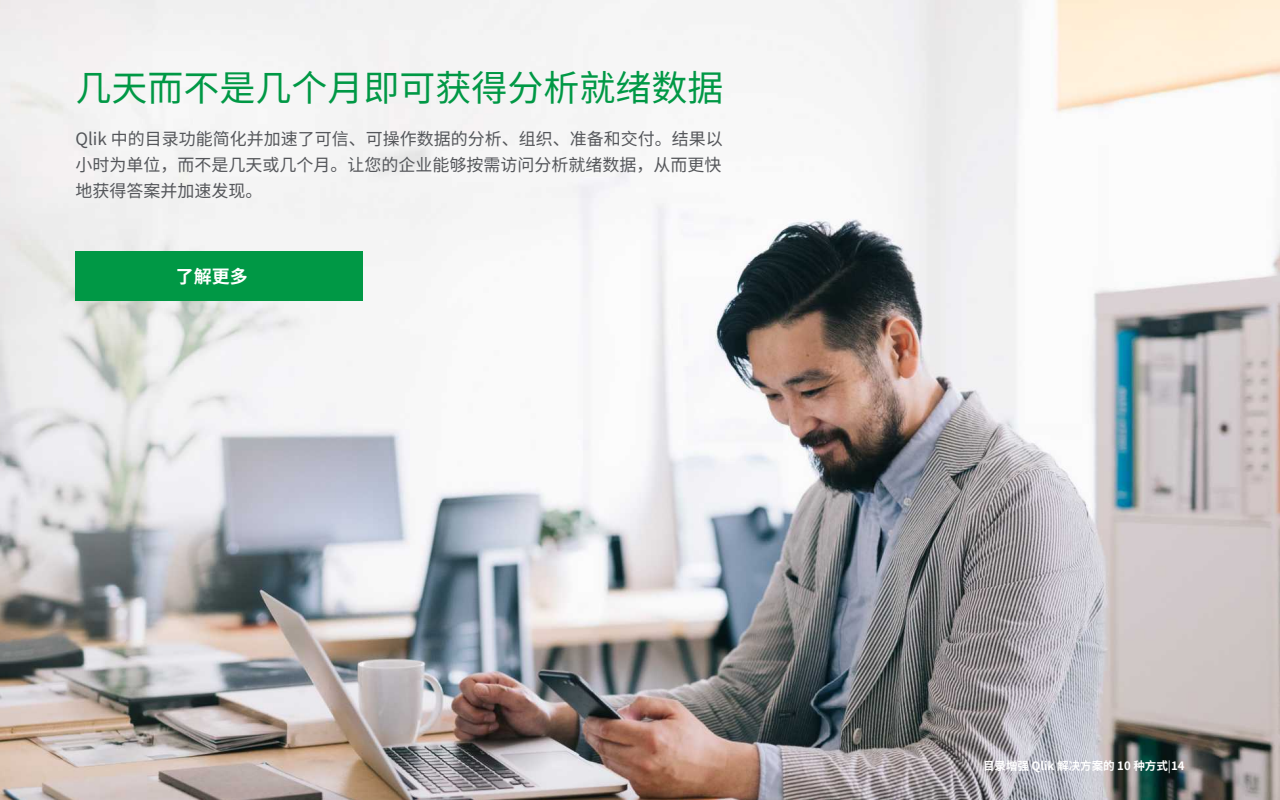
<style>
.page{position:relative;width:1280px;height:800px;background:#fff}
.page>*{position:absolute;margin:0;border:0;box-sizing:border-box;transform-origin:0 0}
.t1{font:36px "Noto Sans CJ Ksc";color:#009845}
.t2{font:700 18px "Noto Sans CJ Ksc";color:#fff}
.t3{font:17px/26px "Noto Sans CJ Ksc";color:#54565a;text-align:justify}
.t4{font:700 11.5px "Noto Sans CJ Ksc";color:#fff}
.s1{font-weight:400}
</style>
<div class="page">
<img style="left:0;top:0;width:1280px;height:800px">
<div style="left:75px;top:251px;width:288px;height:50px;background:#009845"></div>
<h1 class="t1" style="left:75px;top:68px;width:650px">⼏天⽽不是⼏个⽉即可获得分析就绪数据</h1>
<p class="t3" style="left:75px;top:126px;width:649px">Qlik 中的⽬录功能简化并加速了可信、可操作数据的分析、组织、准备和交付。结果以⼩时为单位，⽽不是⼏天或⼏个⽉。让您的企业能够按需访问分析就绪数据，从⽽更快地获得答案并加速发现。</p>
<p class="t2" style="left:176px;top:266px;width:73px">了解更多</p>
<p class="t4" style="left:983px;top:759px;width:203px">⽬录增强 Qlik 解决⽅案的 10 种⽅式<span class="s1">|</span>14</p>
</div>
